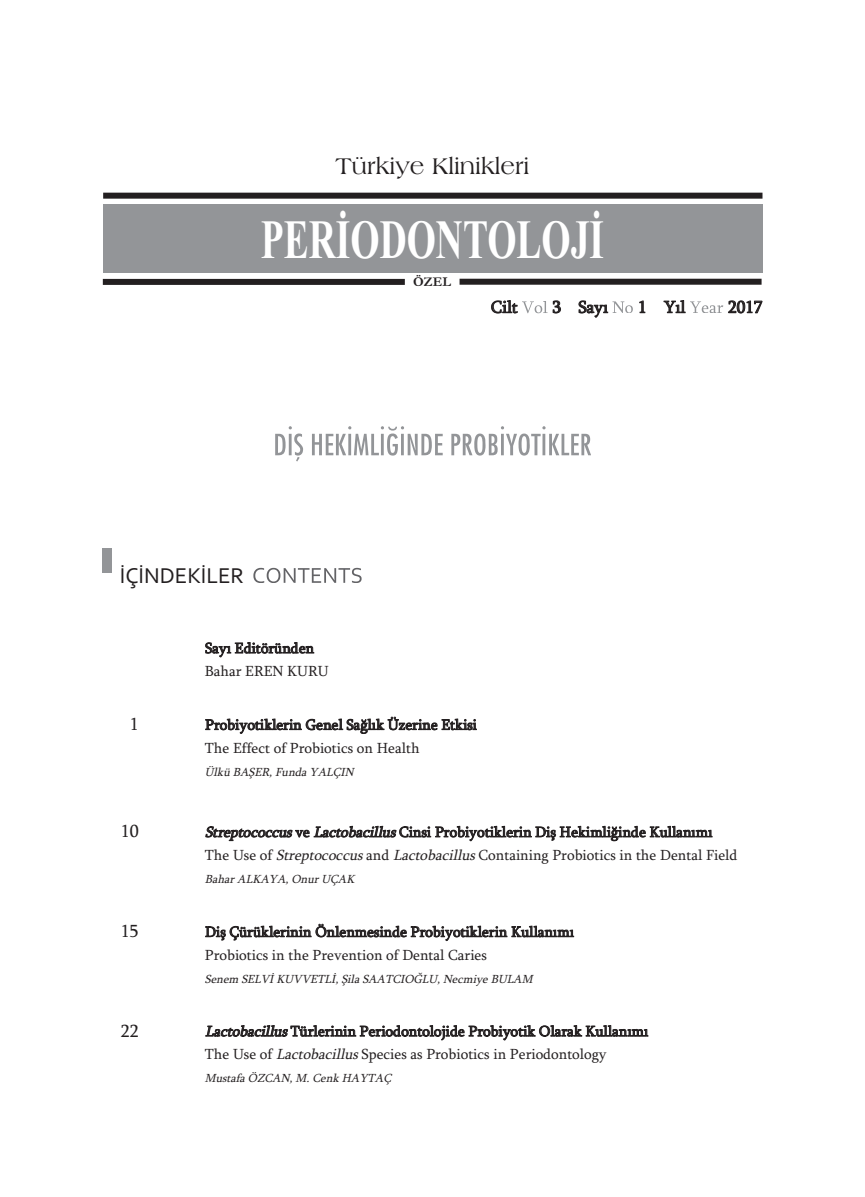
<style>
.page{position:relative;width:865px;height:1197px;background:#fff}
.page>*{position:absolute;margin:0;border:0;box-sizing:border-box;transform-origin:0 0}
.t1{font:700 55.35px "Times New Roman";color:#fff;scale:.68 1}
.t2{font:24px "Americana BT Roman";color:#231f20}
.t3{font:22.5px "Corbel";color:#231f20}
.t4{font:18px "Sylfaen";color:#231f20}
.t5{font:17.25px "Sylfaen";color:#231f20}
.t6{font:15px/23.1px "Sylfaen";color:#231f20}
.t7{font:700 13.5px "Garamond";color:#231f20}
.t8{font:italic 12px "Sylfaen";color:#231f20}
.s1{font-style:italic}
</style>
<div class="page">
<svg style="left:253px;top:568px;width:108px;height:15px"></svg>
<div style="left:103px;top:548px;width:9px;height:25px;background:#939598"></div>
<svg style="left:522px;top:301px;width:25px;height:12px"></svg>
<svg style="left:612px;top:301px;width:21px;height:12px"></svg>
<svg style="left:690px;top:301px;width:33px;height:12px"></svg>
<div style="left:103px;top:204px;width:659px;height:68px;background:#939598"></div>
<div style="left:103px;top:193px;width:659px;height:6px;background:#231f20"></div>
<div style="left:103px;top:279px;width:302px;height:6px;background:#231f20"></div>
<div style="left:459px;top:279px;width:302px;height:6px;background:#231f20"></div>
<svg style="left:275px;top:426px;width:157px;height:35px"></svg>
<h2 class="t2" style="left:335px;top:152px;width:195px">Türkiye Klinikleri</h2>
<h1 class="t1" style="left:261px;top:207px;width:506px">PERİODONTOLOJİ</h1>
<p class="t7" style="left:413px;top:274px;width:39px">ÖZEL</p>
<p class="t5" style="left:491px;top:296px;width:28px">Cilt</p>
<p class="t5" style="left:552px;top:296px;width:57px">3 Sayı</p>
<p class="t5" style="left:638px;top:296px;width:49px">1 Yıl</p>
<p class="t5" style="left:728px;top:296px;width:36px">2017</p>
<h3 class="t3" style="left:120px;top:562px;width:126px">İÇİNDEKİLER</h3>
<p class="t6" style="left:205px;top:636px;width:125px">Sayı Editöründen<br>Bahar EREN KURU</p>
<p class="t4" style="left:130px;top:713px;width:10px">1</p>
<p class="t6" style="left:205px;top:712px;width:273px">Probiyotiklerin Genel Sağlık Üzerine Etkisi<br>The Effect of Probiotics on Health</p>
<p class="t8" style="left:205px;top:764px;width:153px">Ülkü BAŞER, Funda YALÇIN</p>
<p class="t4" style="left:121px;top:820px;width:19px">10</p>
<p class="t6" style="left:205px;top:820px;width:534px"><span class="s1">Streptococcus</span>ve <span class="s1">Lactobacillus</span>Cinsi Probiyotiklerin Diş Hekimliğinde Kullanımı<br>The Use of <span class="s1">Streptococcus</span>and <span class="s1">Lactobacillus</span>Containing Probiotics in the Dental Field</p>
<p class="t8" style="left:205px;top:871px;width:154px">Bahar ALKAYA, Onur UÇAK</p>
<p class="t4" style="left:121px;top:920px;width:19px">15</p>
<p class="t6" style="left:205px;top:920px;width:370px">Diş Çürüklerinin Önlenmesinde Probiyotiklerin Kullanımı<br>Probiotics in the Prevention of Dental Caries</p>
<p class="t8" style="left:205px;top:971px;width:332px">Senem SELVİ KUVVETLİ, Şila SAATCIOĞLU, Necmiye BULAM</p>
<p class="t4" style="left:121px;top:1019px;width:19px">22</p>
<p class="t6" style="left:205px;top:1019px;width:445px"><span class="s1">Lactobacillus</span>Türlerinin Periodontolojide Probiyotik Olarak Kullanımı<br>The Use of <span class="s1">Lactobacillus</span>Species as Probiotics in Periodontology</p>
<p class="t8" style="left:205px;top:1071px;width:191px">Mustafa ÖZCAN, M. Cenk HAYTAÇ</p>
</div>
